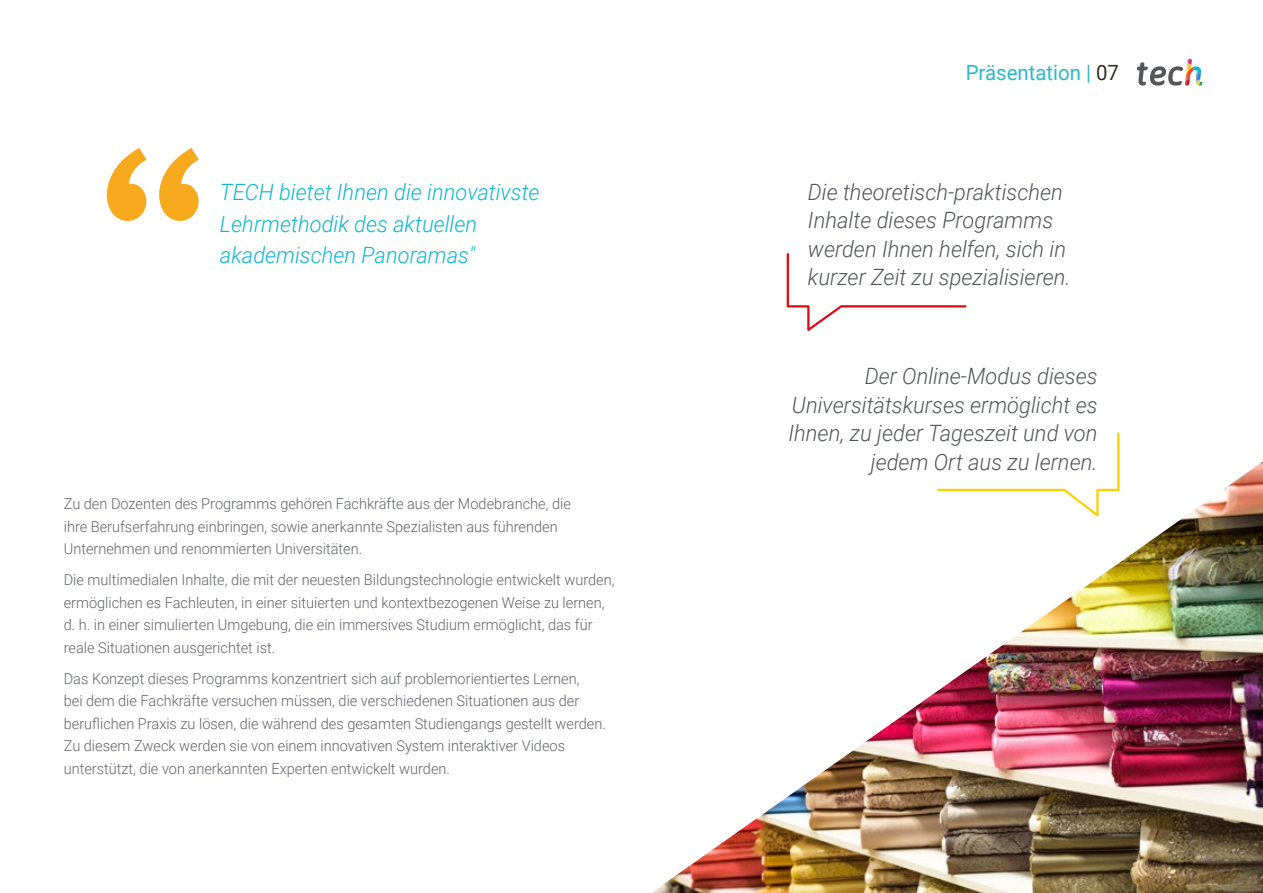
<style>
.page{position:relative;width:1263px;height:893px;background:#fff}
.page>*{position:absolute;margin:0;border:0;box-sizing:border-box;transform-origin:0 0}
.t1{font:italic 300 22.5px/28.5px "Roboto";color:#52555b;text-align:right}
.t2{font:italic 300 22.5px/31.5px "Roboto";color:#0fb6cf}
.t3{font:21px "Roboto";color:#2db8c5}
.t4{font:300 15px/22.5px "Roboto";color:#61646a}
.s1{color:#312e20}
</style>
<div class="page">
<svg style="left:107px;top:148px;width:92px;height:73px"></svg>
<svg style="left:1117px;top:432px;width:3px;height:29px"></svg>
<svg style="left:786px;top:253px;width:181px;height:78px"></svg>
<svg style="left:1137px;top:59px;width:65px;height:27px"></svg>
<img style="left:651px;top:461px;width:612px;height:432px">
<h1 class="t2" style="left:220px;top:176px;width:321px">TECH bietet Ihnen die innovativste<br>Lehrmethodik des aktuellen akademischen Panoramas"</h1>
<p class="t4" style="left:64px;top:492px;width:509px">Zu den Dozenten des Programms gehören Fachkräfte aus der Modebranche, die ihre Berufserfahrung einbringen, sowie anerkannte Spezialisten aus führenden<br>Unternehmen und renommierten Universitäten.</p>
<p class="t4" style="left:64px;top:568px;width:552px">Die multimedialen Inhalte, die mit der neuesten Bildungstechnologie entwickelt wurden, ermöglichen es Fachleuten, in einer situierten und kontextbezogenen Weise zu lernen, d. h. in einer simulierten Umgebung, die ein immersives Studium ermöglicht, das für reale Situationen ausgerichtet ist.</p>
<p class="t4" style="left:64px;top:667px;width:544px">Das Konzept dieses Programms konzentriert sich auf problemorientiertes Lernen,<br>bei dem die Fachkräfte versuchen müssen, die verschiedenen Situationen aus der beruflichen Praxis zu lösen, die während des gesamten Studiengangs gestellt werden.<br>Zu diesem Zweck werden sie von einem innovativen System interaktiver Videos unterstützt, die von anerkannten Experten entwickelt wurden.</p>
<h2 class="t3" style="left:966px;top:57px;width:155px">Präsentation | <span class="s1">07</span></h2>
<h1 class="t1" style="left:808px;top:177px;width:264px;text-align:left">Die theoretisch-praktischen<br>Inhalte dieses Programms werden Ihnen helfen, sich in kurzer Zeit zu spezialisieren.</h1>
<h1 class="t1" style="left:788px;top:361px;width:311px">Der Online-Modus dieses<br>Universitätskurses ermöglicht es<br>Ihnen, zu jeder Tageszeit und von jedem Ort aus zu lernen.</h1>
</div>
